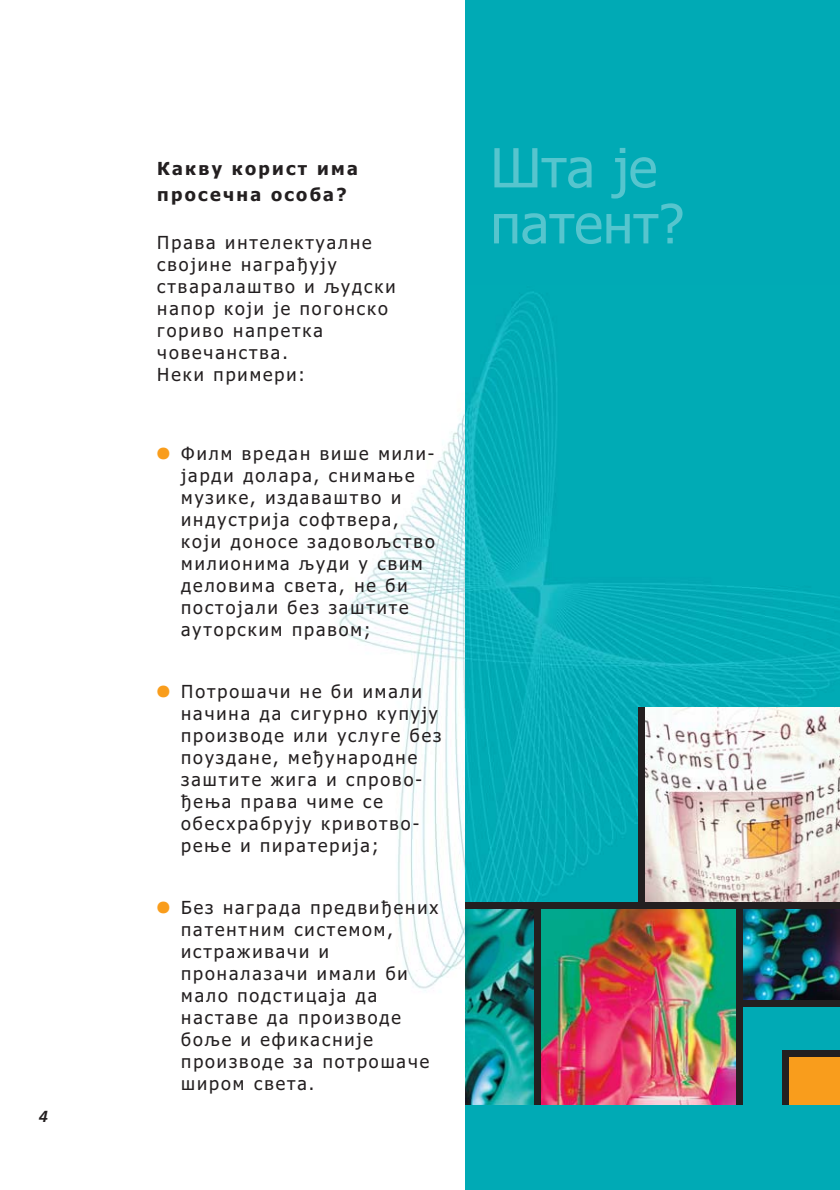
<style>
.page{position:relative;width:840px;height:1190px;background:#fff}
.page>*{position:absolute;margin:0;border:0;box-sizing:border-box;transform-origin:0 0}
.t1{font:54px/56px "Tahoma";color:#56c5ce}
.t2{font:18px/22px "Tahoma";letter-spacing:.11em;color:#231f20}
.t3{font:700 18px/26px "Tahoma";letter-spacing:.125em;color:#231f20}
.t4{font:italic 700 16px "Frutiger";color:#231f20}
.s1{font-family:"Adobe Myungjo Std Medium KS Cms UHC H";font-size:48px;color:#f99d1c}
</style>
<div class="page">
<img style="left:339px;top:286px;width:127px;height:708px">
<div style="left:466px;top:0;width:374px;height:1190px;background:#00aab5"></div>
<img style="left:742px;top:908px;width:98px;height:93px">
<img style="left:466px;top:908px;width:69px;height:197px">
<div style="left:787px;top:1054px;width:53px;height:51px;background:#f99d1c"></div>
<img style="left:644px;top:708px;width:196px;height:194px">
<img style="left:541px;top:908px;width:195px;height:197px">
<div style="left:638px;top:708px;width:6px;height:198px;background:#231f20"></div>
<div style="left:535px;top:907px;width:6px;height:198px;background:#231f20"></div>
<div style="left:736px;top:906px;width:6px;height:199px;background:#231f20"></div>
<div style="left:782px;top:1057px;width:6px;height:48px;background:#231f20"></div>
<div style="left:466px;top:902px;width:374px;height:6px;background:#231f20"></div>
<div style="left:738px;top:1001px;width:102px;height:6px;background:#231f20"></div>
<div style="left:782px;top:1050px;width:58px;height:6px;background:#231f20"></div>
<p class="t4" style="left:39px;top:1110px;width:10px">4</p>
<p class="t3" style="left:157px;top:155px;width:202px">Какву корист има просечна особа?</p>
<p class="t2" style="left:157px;top:233px;width:240px">Права интелектуалне својине награђују стваралаштво и људски напор који је погонско гориво напретка човечанства.<br>Неки примери:</p>
<p class="t2" style="left:181px;top:444px;width:255px;text-indent:-42px"><span class="s1">•</span>Филм вредан више мили - јар ди долара, снимање музике, издаваштво и индустрија софтвера, који доносе задовољство милионима људи у свим деловима света, не би постојали без заштите ауторским правом;</p>
<p class="t2" style="left:181px;top:682px;width:262px;text-indent:-42px"><span class="s1">•</span>Потрошачи не би имали начина да сигурно купују производе или услуге без поуздане, међународне заштите жига и спрово - ђе ња права чиме се обесхрабрују кривотво - рење и пиратерија;</p>
<p class="t2" style="left:181px;top:898px;width:259px;text-indent:-42px"><span class="s1">•</span>Без награда предвиђених патентним системом, истраживачи и проналазачи имали би мало подстицаја да наставе да производе боље и ефикасније производе за потрошаче широм света.</p>
<p class="t1" style="left:490px;top:144px;width:195px">Шта је патент?</p>
</div>
